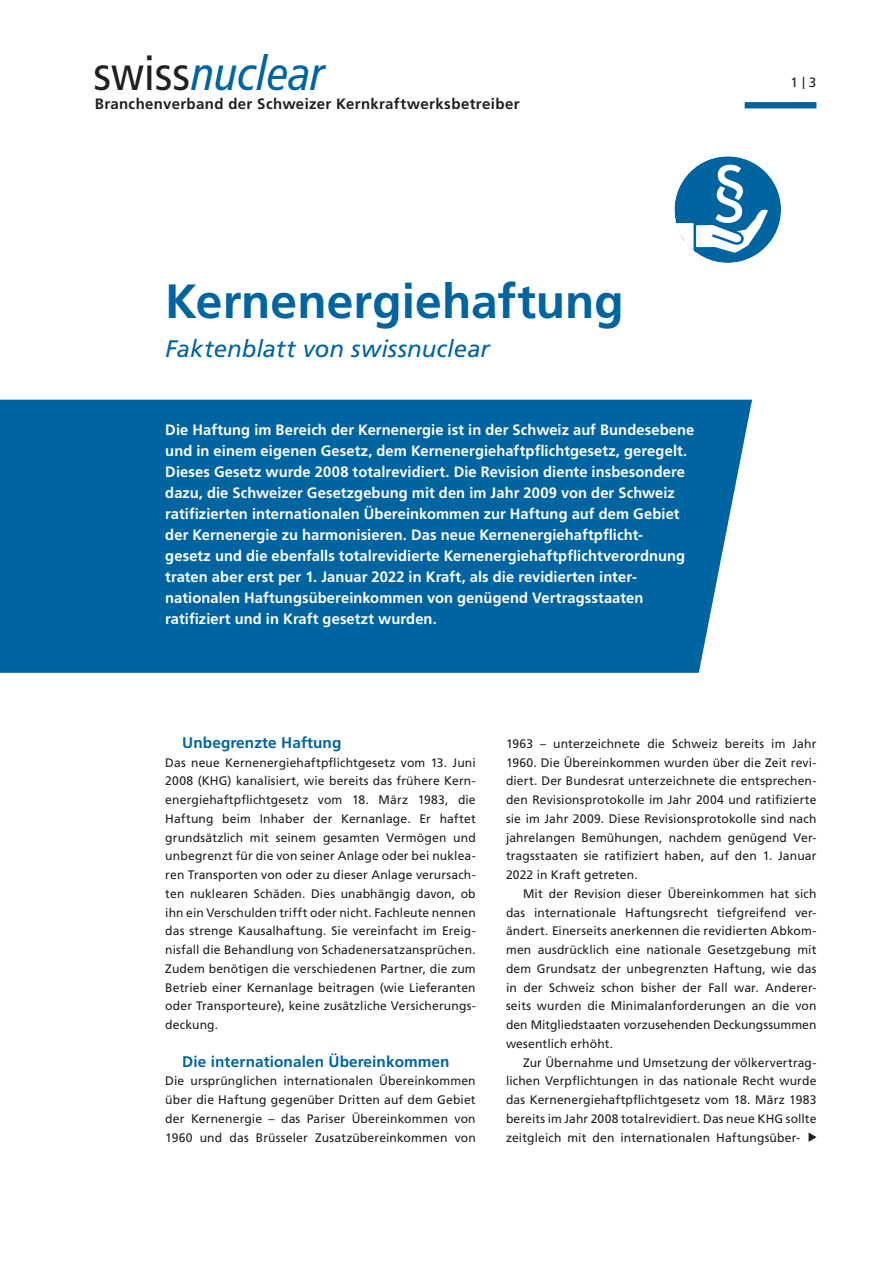
<style>
.page{position:relative;width:893px;height:1263px;background:#fff}
.page>*{position:absolute;margin:0;border:0;box-sizing:border-box;transform-origin:0 0}
.t1{font:700 48px "Frutiger LT Std";color:#0064a1}
.t2{font:italic condensed 48px "Frutiger LT Pro";color:#0064a1}
.t3{font:italic 24px "Frutiger LT Std";color:#0064a1}
.t4{font:700 15.3px "Frutiger LT Std";letter-spacing:.005em;color:#0064a1}
.t5{font:700 15px/21px "Frutiger LT Std";letter-spacing:.005em;color:#fff}
.t6{font:700 15px "Frutiger LT Std";letter-spacing:.025em;color:#231f20}
.t7{font:13.5px "Frutiger LT Std";color:#231f20}
.t8{font:12.3px/18.8px "Frutiger LT Std";letter-spacing:.01em;color:#231f20;text-align:justify}
.s1{font-family:"Frutiger LT Std";font-style:normal;color:#231f20}
.s2{font-family:"Antenna";font-stretch:extra-condensed}
</style>
<div class="page">
<div style="left:0;top:400px;width:752px;height:273px;background:#0064a1"></div>
<div style="left:745px;top:102px;width:71px;height:6px;background:#0064a1"></div>
<svg style="left:809px;top:1132px;width:7px;height:10px"></svg>
<div style="left:674px;top:156px;width:107px;height:107px;background:#0064a1;border-radius:50%"></div>
<svg style="left:674px;top:164px;width:98px;height:96px"></svg>
<h1 class="t2" style="left:94px;top:45px;width:233px"><span class="s1">swiss</span>nuclear</h1>
<p class="t6" style="left:95px;top:95px;width:426px">Branchenverband der Schweizer Kernkraftwerksbetreiber</p>
<h1 class="t1" style="left:165px;top:273px;width:460px">Kernenergiehaftung</h1>
<h2 class="t3" style="left:165px;top:335px;width:326px">Faktenblatt von swissnuclear</h2>
<p class="t5" style="left:165px;top:420px;width:531px">Die Haftung im Bereich der Kernenergie ist in der Schweiz auf Bundesebene und in einem eigenen Gesetz, dem Kernenergiehaftpflichtgesetz, geregelt.<br>Dieses Gesetz wurde 2008 totalrevidiert. Die Revision diente insbesondere dazu, die Schweizer Gesetzgebung mit den im Jahr 2009 von der Schweiz ratifizierten internationalen Übereinkommen zur Haftung auf dem Gebiet der Kernenergie zu harmonisieren. Das neue Kernenergiehaftpflicht-<br>gesetz und die ebenfalls totalrevidierte Kernenergiehaftpflichtverordnung traten aber erst per 1. Januar 2022 in Kraft, als die revidierten inter&shy;nationalen Haftungsübereinkommen von genügend Vertragsstaaten ratifiziert und in Kraft gesetzt wurden.</p>
<p class="t7" style="left:791px;top:75px;width:27px">1 <span class="s2">|</span> 3</p>
<p class="t4" style="left:182px;top:733px;width:161px">Unbegrenzte Haftung</p>
<p class="t8" style="left:165px;top:753px;width:312px">Das neue Kernenergiehaftpflichtgesetz vom 13. Juni 2008 (KHG) kanalisiert, wie bereits das frühere Kern&shy;energiehaftpflichtgesetz vom 18. März 1983, die Haftung beim Inhaber der Kernanlage. Er haftet grundsätzlich mit seinem gesamten Vermögen und unbegrenzt für die von seiner Anlage oder bei nuklea&shy;ren Transporten von oder zu dieser Anlage verursach&shy;ten nuklearen Schäden. Dies unabhängig davon, ob ihn ein Verschulden trifft oder nicht. Fachleute nennen das strenge Kausalhaftung. Sie vereinfacht im Ereig&shy;nisfall die Behandlung von Schadenersatzansprüchen.<br>Zudem benötigen die verschiedenen Partner, die zum Betrieb einer Kernanlage beitragen (wie Lieferanten oder Transporteure), keine zusätzliche Versicherungs&shy;deckung.</p>
<p class="t4" style="left:182px;top:1052px;width:269px">Die internationalen Übereinkommen</p>
<p class="t8" style="left:165px;top:1072px;width:312px">Die ursprünglichen internationalen Übereinkommen über die Haftung gegenüber Dritten auf dem Gebiet der Kernenergie – das Pariser Übereinkommen von 1960 und das Brüsseler Zusatzübereinkommen von</p>
<p class="t8" style="left:506px;top:734px;width:312px">1963 – unterzeichnete die Schweiz bereits im Jahr 1960. Die Übereinkommen wurden über die Zeit revi&shy;diert. Der Bundesrat unterzeichnete die entsprechen&shy;den Revisionsprotokolle im Jahr 2004 und ratifizierte sie im Jahr 2009. Diese Revisionsprotokolle sind nach jahrelangen Bemühungen, nachdem genügend Ver&shy;tragsstaaten sie ratifiziert haben, auf den 1. Januar 2022 in Kraft getreten.</p>
<p class="t8" style="left:506px;top:884px;width:312px;text-indent:17px">Mit der Revision dieser Übereinkommen hat sich das internationale Haftungsrecht tiefgreifend ver&shy;ändert. Einerseits anerkennen die revidierten Abkom&shy;men ausdrücklich eine nationale Gesetzgebung mit dem Grundsatz der unbegrenzten Haftung, wie das in der Schweiz schon bisher der Fall war. Anderer&shy;seits wurden die Minimalanforderungen an die von den Mitgliedstaaten vorzusehenden Deckungssummen wesentlich erhöht.</p>
<p class="t8" style="left:506px;top:1053px;width:312px;text-indent:17px">Zur Übernahme und Umsetzung der völkervertrag&shy;lichen Verpflichtungen in das nationale Recht wurde das Kernenergiehaftpflichtgesetz vom 18. März 1983 bereits im Jahr 2008 totalrevidiert. Das neue KHG sollte zeitgleich mit den internationalen Haftungsüber-</p>
</div>
